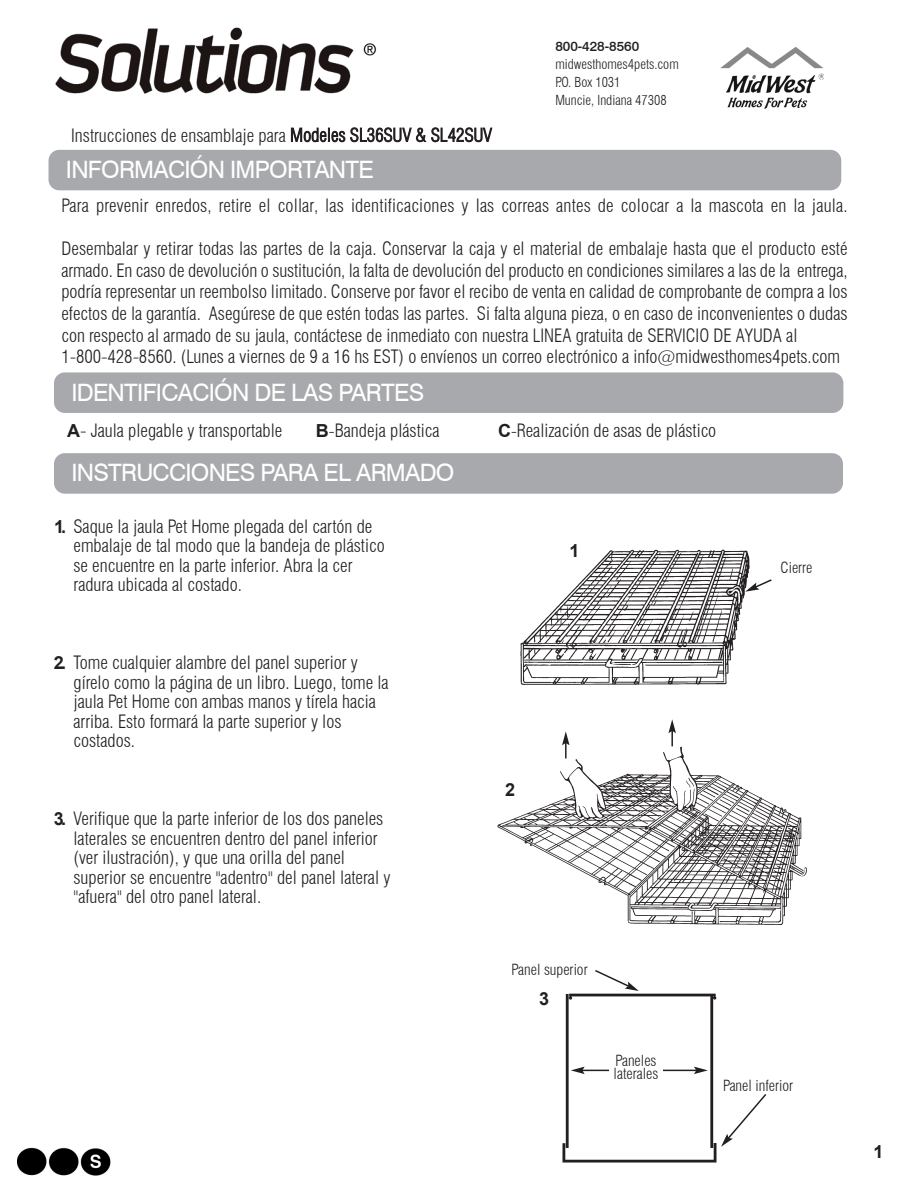
<style>
.page{position:relative;width:918px;height:1188px;background:#fff}
.page>*{position:absolute;margin:0;border:0;box-sizing:border-box;transform-origin:0 0}
.t1{font:24px "Swiss 721 BT";letter-spacing:-.03em;color:#fff}
.t2{font:300 condensed 18px/19.5px "Swiss 721 BT";color:#231f20}
.t3{font:700 18px "Arial";color:#231f20}
.t4{font:300 condensed 15px/13.5px "Swiss 721 BT";color:#231f20}
.t5{font:300 condensed 13.5px/18px "Swiss 721 BT";color:#231f20}
.t6{font:500 13.5px "Swiss 721 BT";color:#231f20}
.s1{font-family:"Arial";font-weight:700;font-stretch:normal}
.s2{font-family:"Kabel IT Cby BT";font-weight:400;font-stretch:normal}
</style>
<div class="page">
<img style="left:720px;top:47px;width:104px;height:62px">
<div style="left:54px;top:453px;width:789px;height:41px;background:#a8a9ad;border-radius:11px"></div>
<img style="left:17px;top:1147px;width:94px;height:29px">
<img style="left:55px;top:27px;width:321px;height:67px">
<img style="left:520px;top:549px;width:230px;height:136px">
<img style="left:562px;top:993px;width:155px;height:170px">
<img style="left:497px;top:746px;width:310px;height:179px">
<hr style="left:582px;top:1070px;width:115px;height:1px;background:#231f20">
<svg style="left:571px;top:1067px;width:14px;height:7px"></svg>
<svg style="left:694px;top:1067px;width:14px;height:7px"></svg>
<div style="left:609px;top:1053px;width:54px;height:38px;background:#fff"></div>
<svg style="left:595px;top:970px;width:44px;height:21px"></svg>
<svg style="left:721px;top:1094px;width:46px;height:53px"></svg>
<svg style="left:745px;top:578px;width:27px;height:14px"></svg>
<svg style="left:562px;top:731px;width:8px;height:27px"></svg>
<svg style="left:668px;top:719px;width:8px;height:27px"></svg>
<div style="left:49px;top:150px;width:792px;height:40px;background:#a8a9ad;border-radius:11px"></div>
<div style="left:54px;top:372px;width:789px;height:41px;background:#a8a9ad;border-radius:11px"></div>
<p class="t2" style="left:71px;top:126px;width:422px">Instrucciones de ensamblaje para Modeles SL36SUV &amp; SL42SUV</p>
<h1 class="t1" style="left:66px;top:155px;width:309px">INFORMACIÓN IMPORTANTE</h1>
<p class="t6" style="left:555px;top:38px;width:85px">800-428-8560</p>
<p class="t5" style="left:555px;top:55px;width:125px">midwesthomes4pets.com<br>P.O. Box 1031<br>Muncie, Indiana 47308</p>
<p class="t2" style="left:61px;top:196px;width:788px">Para prevenir enredos, retire el collar, las identificaciones y las correas antes de colocar a la mascota en la jaula.</p>
<p class="t2" style="left:61px;top:238px;width:788px;line-height:21.6px">Desembalar y retirar todas las partes de la caja. Conservar la caja y el material de embalaje hasta que el producto esté armado. En caso de devolución o sustitución, la falta de devolución del producto en condiciones similares a las de la entrega, podría representar un reembolso limitado. Conserve por favor el recibo de venta en calidad de comprobante de compra a los efectos de la garantía. Asegúrese de que estén todas las partes. Si falta alguna pieza, o en caso de inconvenientes o dudas con respecto al armado de su jaula, contáctese de inmediato con nuestra LINEA gratuita de SERVICIO DE AYUDA al 1-800-428-8560. (Lunes a viernes de 9 a 16 hs EST) o envíenos un correo electrónico a info@midwesthomes4pets.com</p>
<h1 class="t1" style="left:71px;top:378px;width:354px">IDENTIFICACIÓN DE LAS PARTES</h1>
<p class="t2" style="left:67px;top:420px;width:217px"><span class="s1">A</span>- Jaula plegable y transportable</p>
<p class="t2" style="left:316px;top:420px;width:125px"><span class="s1">B</span><span class="s2">-</span>Bandeja plástica</p>
<p class="t2" style="left:498px;top:420px;width:220px"><span class="s1">C</span><span class="s2">-</span>Realización de asas de plástico</p>
<h1 class="t1" style="left:71px;top:458px;width:385px">INSTRUCCIONES PARA EL ARMADO</h1>
<p class="t2" style="left:73px;top:516px;width:313px;text-indent:-19px"><span class="s1">1.</span> Saque la jaula Pet Home plegada del cartón de embalaje de tal modo que la bandeja de plástico se encuentre en la parte inferior. Abra la cer radura ubicada al costado.</p>
<p class="t3" style="left:569px;top:541px;width:12px">1</p>
<p class="t4" style="left:781px;top:561px;width:33px">Cierre</p>
<p class="t2" style="left:73px;top:653px;width:317px;text-indent:-19px"><span class="s1">2.</span> Tome cualquier alambre del panel superior y gírelo como la página de un libro. Luego, tome la jaula Pet Home con ambas manos y tírela hacia arriba. Esto formará la parte superior y los costados.</p>
<p class="t2" style="left:74px;top:809px;width:319px;text-indent:-20px"><span class="s1">3.----</span>Verifique que la parte inferior de los dos paneles laterales se encuentren dentro del panel inferior (ver ilustración), y que una orilla del panel superior se encuentre "adentro" del panel lateral y "afuera" del otro panel lateral.</p>
<p class="t3" style="left:505px;top:780px;width:12px">2</p>
<p class="t4" style="left:512px;top:962px;width:78px">Panel superior</p>
<p class="t3" style="left:539px;top:989px;width:12px">3</p>
<p class="t4" style="left:614px;top:1053px;width:46px">Paneles laterales</p>
<p class="t4" style="left:723px;top:1079px;width:72px">Panel inferior</p>
<p class="t3" style="left:874px;top:1142px;width:12px">1</p>
</div>
